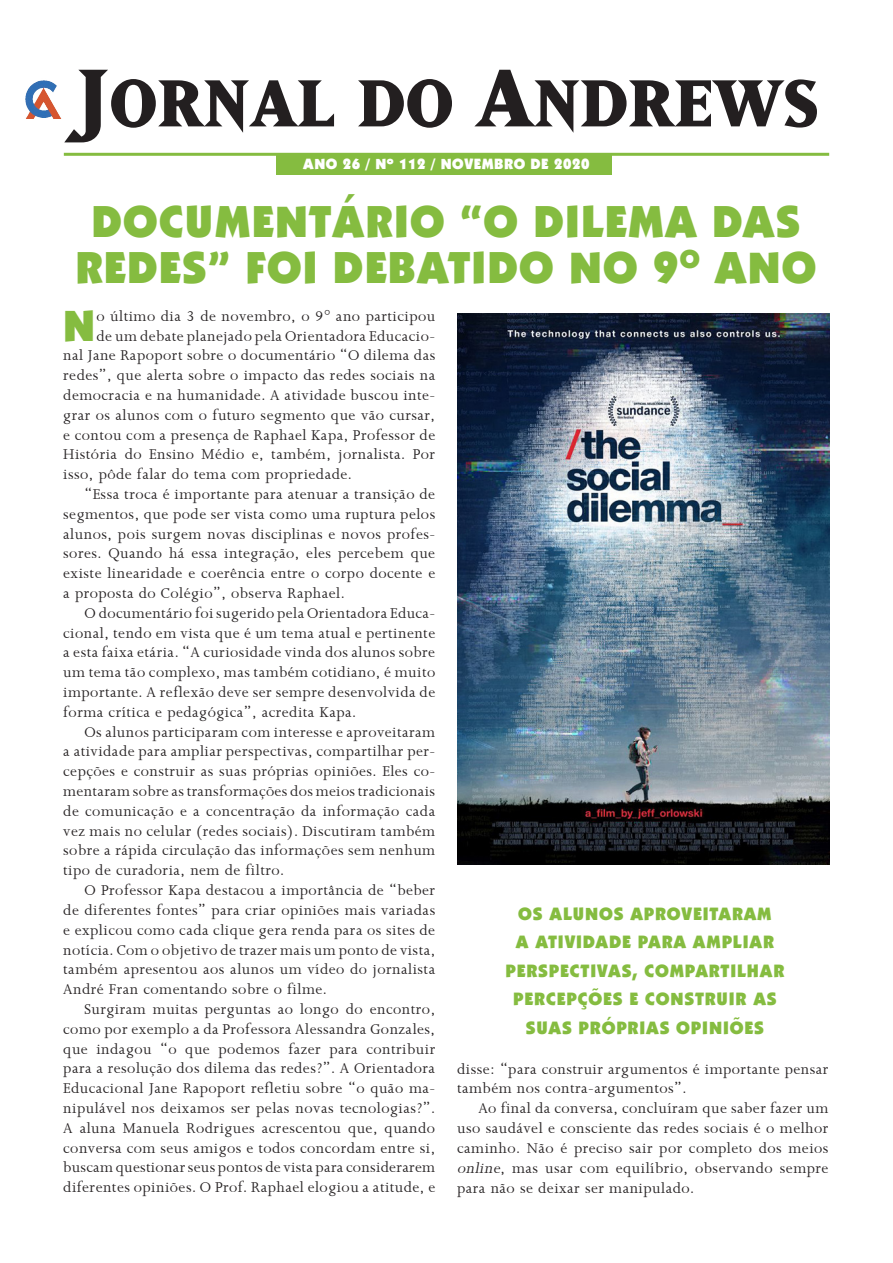
<style>
.page{position:relative;width:893px;height:1263px;background:#fff}
.page>*{position:absolute;margin:0;border:0;box-sizing:border-box;transform-origin:0 0}
.t1{font:800 78px "Matrix";letter-spacing:.01em;color:#231f20}
.Títulos{font:900 45px/46.5px "Kabel IT Cby BT";letter-spacing:.03em;color:#85bc40;text-align:center}
.texto{font:900 44.85px "Kabel IT Cby BT";color:#85bc40}
.texto-2{font:900 18px/28.5px "Kabel IT Cby BT";letter-spacing:.05em;color:#85bc40;text-align:center}
.texto-3{font:16.5px/19.8px "Joanna";letter-spacing:.03em;color:#231f20;text-align:justify}
.t2{font:900 15px "Kabel IT Cby BT";letter-spacing:.04em;color:#fff}
.s1{font-size:96px}
.s2{font-style:italic}
</style>
<div class="page">
<img style="left:25px;top:80px;width:37px;height:39px">
<hr style="left:64px;top:153px;width:765px;height:3px;background:#85bc40">
<div style="left:277px;top:153px;width:335px;height:22px;background:#85bc40"></div>
<img style="left:457px;top:314px;width:372px;height:551px">
<h1 class="t1" style="left:76px;top:64px;width:743px"><span class="s1">J</span>ORNAL DO <span class="s1">A</span>NDREWS</h1>
<p class="t2" style="left:303px;top:155px;width:288px">ANO 26 / Nº 112 / NOVEMBRO DE 2020</p>
<p class="Títulos" style="left:75px;top:197px;width:742px">DOCUMENTÁRIO “O DILEMA DAS<br>REDES” FOI DEBATIDO NO 9<sup>O</sup> ANO</p>
<p class="texto" style="left:63px;top:297px;width:33px">N</p>
<p class="texto-3" style="left:97px;top:305px;width:340px">o último dia 3 de novembro, o 9º ano participou</p>
<p class="texto-3" style="left:97px;top:325px;width:340px">de um debate planejado pela Orientadora Educacio-</p>
<p class="texto-3" style="left:63px;top:345px;width:373px">nal Jane Rapoport sobre o documentário “O dilema das</p>
<p class="texto-3" style="left:63px;top:365px;width:373px">redes”, que alerta sobre o impacto das redes sociais na</p>
<p class="texto-3" style="left:63px;top:385px;width:373px">democracia e na humanidade. A atividade buscou inte-</p>
<p class="texto-3" style="left:63px;top:404px;width:373px">grar os alunos com o futuro segmento que vão cursar,</p>
<p class="texto-3" style="left:63px;top:424px;width:373px">e contou com a presença de Raphael Kapa, Professor de</p>
<p class="texto-3" style="left:63px;top:444px;width:373px">História do Ensino Médio e, também, jornalista. Por</p>
<p class="texto-3" style="left:63px;top:464px;width:290px">isso, pôde falar do tema com propriedade.</p>
<p class="texto-3" style="left:63px;top:484px;width:373px;text-indent:21px">“Essa troca é importante para atenuar a transição de segmentos, que pode ser vista como uma ruptura pelos alunos, pois surgem novas disciplinas e novos profes&shy;sores. Quando há essa integração, eles percebem que existe linearidade e coerência entre o corpo docente e a proposta do Colégio”, observa Raphael.</p>
<p class="texto-3" style="left:63px;top:602px;width:373px;text-indent:21px">O documentário foi sugerido pela Orientadora Educa&shy;cional, tendo em vista que é um tema atual e pertinente a esta faixa etária. “A curiosidade vinda dos alunos sobre um tema tão complexo, mas também cotidiano, é muito importante. A reflexão deve ser sempre desenvolvida de forma crítica e pedagógica”, acredita Kapa.</p>
<p class="texto-3" style="left:63px;top:721px;width:373px;text-indent:21px">Os alunos participaram com interesse e aproveitaram a atividade para ampliar perspectivas, compartilhar per&shy;cepções e construir as suas próprias opiniões. Eles co&shy;mentaram sobre as transformações dos meios tradicionais de comunicação e a concentração da informação cada vez mais no celular (redes sociais). Discutiram também sobre a rápida circulação das informações sem nenhum tipo de curadoria, nem de filtro.</p>
<p class="texto-3" style="left:63px;top:880px;width:373px;text-indent:21px">O Professor Kapa destacou a importância de “beber de diferentes fontes” para criar opiniões mais variadas e explicou como cada clique gera renda para os sites de notícia. Com o objetivo de trazer mais um ponto de vista, também apresentou aos alunos um vídeo do jornalista André Fran comentando sobre o filme.</p>
<p class="texto-3" style="left:63px;top:998px;width:373px;text-indent:21px">Surgiram muitas perguntas ao longo do encontro, como por exemplo a da Professora Alessandra Gonzales, que indagou “o que podemos fazer para contribuir para a resolução dos dilema das redes?”. A Orientadora Educacional Jane Rapoport refletiu sobre “o quão ma&shy;nipulável nos deixamos ser pelas novas tecnologias?”.<br>A aluna Manuela Rodrigues acrescentou que, quando conversa com seus amigos e todos concordam entre si, buscam questionar seus pontos de vista para considerarem diferentes opiniões. O Prof. Raphael elogiou a atitude, e</p>
<p class="texto-2" style="left:506px;top:899px;width:280px">OS ALUNOS APROVEITARAM<br>A ATIVIDADE PARA AMPLIAR<br>PERSPECTIVAS, COMPARTILHAR<br>PERCEPÇÕES E CONSTRUIR AS<br>SUAS PRÓPRIAS OPINIÕES</p>
<p class="texto-3" style="left:457px;top:1058px;width:373px">disse: “para construir argumentos é importante pensar também nos contra-argumentos”.</p>
<p class="texto-3" style="left:457px;top:1098px;width:373px;text-indent:21px">Ao final da conversa, concluíram que saber fazer um uso saudável e consciente das redes sociais é o melhor caminho. Não é preciso sair por completo dos meios <span class="s2">online</span>, mas usar com equilíbrio, observando sempre para não se deixar ser manipulado.</p>
</div>
